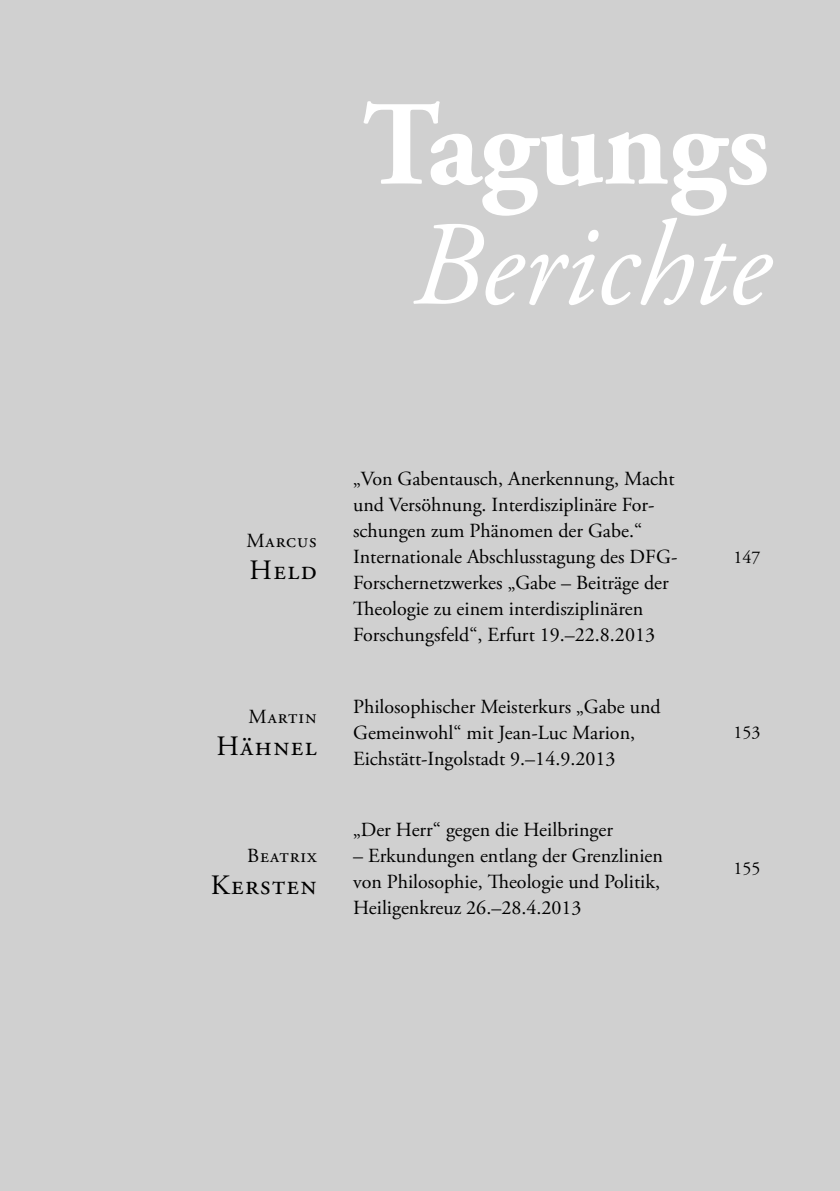
<style>
.page{position:relative;width:840px;height:1191px;background:#fff}
.page>*{position:absolute;margin:0;border:0;box-sizing:border-box;transform-origin:0 0}
.t1{font:italic 120px "Adobe Garamond Pro";color:#fff}
.t2{font:700 120px "Adobe Garamond Pro";color:#fff}
.t3{font:28px "Adobe Garamond Pro";letter-spacing:.05em;color:#000}
.t4{font:20px/26px "Adobe Garamond Pro";letter-spacing:-.005em;color:#000}
.t5{font:20px "Adobe Garamond Pro";letter-spacing:.05em;color:#000}
.t6{font:18px "Adobe Garamond Pro";color:#000}
</style>
<div class="page">
<div style="left:0;top:0;width:839px;height:1191px;background:#d0d0d0"></div>
<h1 class="t2" style="left:362px;top:75px;width:408px">Tagungs</h1>
<h1 class="t1" style="left:411px;top:193px;width:359px">Berichte</h1>
<p class="t4" style="left:246px;top:528px;width:72px">Marcus</p>
<h2 class="t3" style="left:249px;top:553px;width:69px">Held</h2>
<p class="t4" style="left:248px;top:704px;width:70px">Martin</p>
<h2 class="t3" style="left:216px;top:729px;width:102px">Hähnel</h2>
<p class="t5" style="left:247px;top:843px;width:70px">Beatrix</p>
<h2 class="t3" style="left:211px;top:868px;width:107px">Kersten</h2>
<p class="t4" style="left:353px;top:466px;width:325px">„Von Gabentausch, Anerkennung, Macht und Versöhnung. Interdisziplinäre For&shy;schungen zum Phänomen der Gabe.“ Internationale Abschlusstagung des DFG-Forschernetzwerkes „Gabe – Beiträge der Theologie zu einem interdisziplinären Forschungsfeld“, Erfurt 19.–22.8.2013</p>
<p class="t4" style="left:353px;top:694px;width:309px">Philosophischer Meisterkurs „Gabe und<br>Gemeinwohl“ mit Jean-Luc Marion,<br>Eichstätt-Ingolstadt 9.–14.9.2013</p>
<p class="t4" style="left:353px;top:817px;width:261px">„Der Herr“ gegen die Heilbringer</p>
<p class="t4" style="left:353px;top:843px;width:311px">– Erkundungen entlang der Grenzlinien von Philosophie, Theologie und Politik,<br>Heiligenkreuz 26.–28.4.2013</p>
<p class="t6" style="left:733px;top:546px;width:28px">147</p>
<p class="t6" style="left:733px;top:721px;width:28px">153</p>
<p class="t6" style="left:733px;top:857px;width:28px">155</p>
</div>
